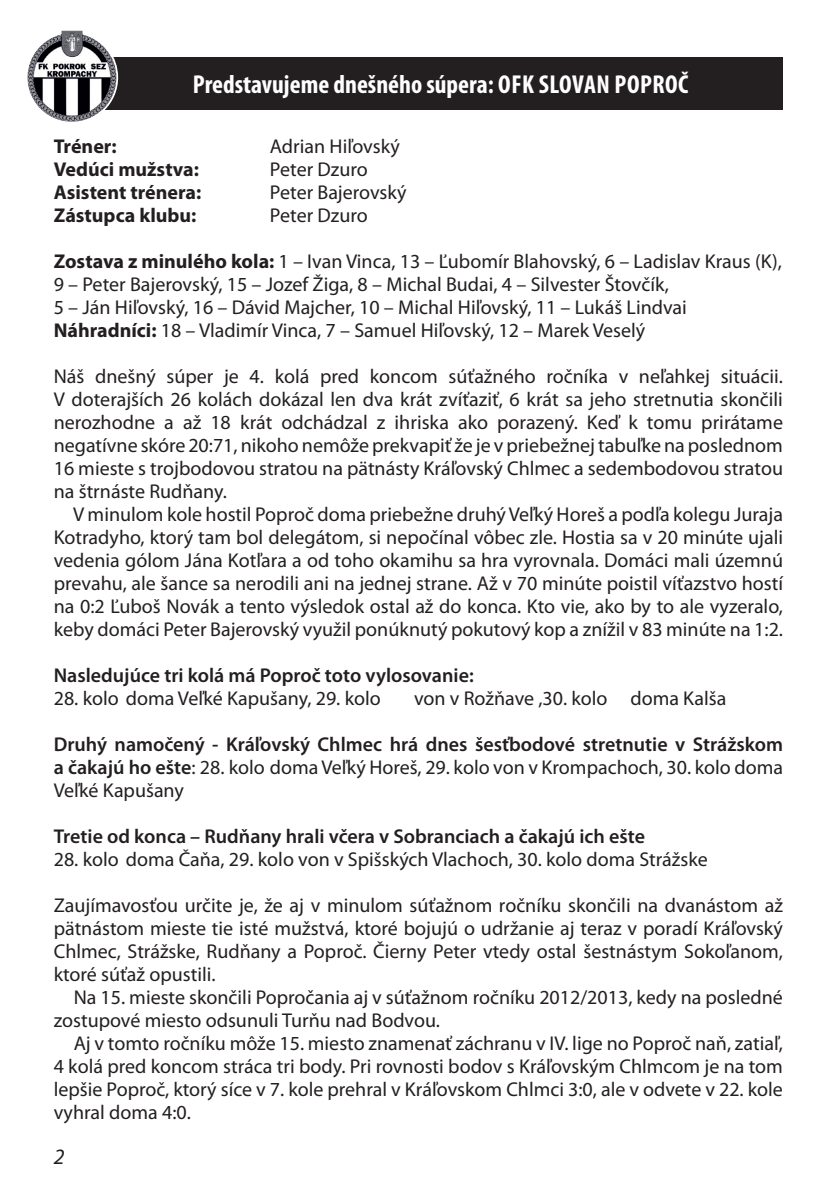
<style>
.page{position:relative;width:840px;height:1191px;background:#fff}
.page>*{position:absolute;margin:0;border:0;box-sizing:border-box;transform-origin:0 0}
.t1{font:700 condensed 26px "Myriad Pro";color:#fff}
.t2{font:italic 22px "Myriad Pro";color:#231f20}
.t3{font:20px/23px "Myriad Pro";color:#231f20;text-align:justify}
.t4{font:600 20px/23px "Myriad Pro";color:#231f20;text-align:justify}
.t5{font:700 20px "Myriad Pro";color:#231f20}
.s1{font-weight:700}
.s2{font-weight:400}
</style>
<div class="page">
<div style="left:98px;top:57px;width:684px;height:53px;background:#231f20"></div>
<svg style="left:27px;top:30px;width:91px;height:92px"></svg>
<h1 class="t1" style="left:193px;top:68px;width:497px">Predstavujeme dnešného súpera: OFK SLOVAN POPROČ</h1>
<p class="t5" style="left:54px;top:133px;width:64px">Tréner:</p>
<p class="t3" style="left:270px;top:134px;width:131px">Adrian Hiľovský</p>
<p class="t5" style="left:54px;top:156px;width:147px">Vedúci mužstva:</p>
<p class="t3" style="left:270px;top:157px;width:99px">Peter Dzuro</p>
<p class="t5" style="left:54px;top:179px;width:149px">Asistent trénera:</p>
<p class="t3" style="left:270px;top:180px;width:138px">Peter Bajerovský</p>
<p class="t5" style="left:54px;top:202px;width:144px">Zástupca klubu:</p>
<p class="t3" style="left:270px;top:203px;width:99px">Peter Dzuro</p>
<p class="t3" style="left:54px;top:249px;width:729px;text-align:left"><span class="s1">Zostava z minulého kola:</span> 1 – Ivan Vinca, 13 – Ľubomír Blahovský, 6 – Ladislav Kraus (K), 9 – Peter Bajerovský, 15 – Jozef Žiga, 8 – Michal Budai, 4 – Silvester Štovčík,<br>5 – Ján Hiľovský, 16 – Dávid Majcher, 10 – Michal Hiľovský, 11 – Lukáš Lindvai <span class="s1">Náhradníci:</span> 18 – Vladimír Vinca, 7 – Samuel Hiľovský, 12 – Marek Veselý</p>
<p class="t3" style="left:54px;top:364px;width:730px">Náš dnešný súper je 4. kolá pred koncom súťažného ročníka v neľahkej situácii.<br>V doterajších 26 kolách dokázal len dva krát zvíťaziť, 6 krát sa jeho stretnutia skončili nerozhodne a až 18 krát odchádzal z ihriska ako porazený. Keď k tomu prirátame negatívne skóre 20:71, nikoho nemôže prekvapiť že je v priebežnej tabuľke na poslednom 16 mieste s trojbodovou stratou na pätnásty Kráľovský Chlmec a sedembodovou stratou na štrnáste Rudňany.</p>
<p class="t3" style="left:54px;top:502px;width:730px;text-indent:19px">V minulom kole hostil Poproč doma priebežne druhý Veľký Horeš a podľa kolegu Juraja Kotradyho, ktorý tam bol delegátom, si nepočínal vôbec zle. Hostia sa v 20 minúte ujali vedenia gólom Jána Kotľara a od toho okamihu sa hra vyrovnala. Domáci mali územnú prevahu, ale šance sa nerodili ani na jednej strane. Až v 70 minúte poistil víťazstvo hostí na 0:2 Ľuboš Novák a tento výsledok ostal až do konca. Kto vie, ako by to ale vyzeralo, keby domáci Peter Bajerovský využil ponúknutý pokutový kop a znížil v 83 minúte na 1:2.</p>
<p class="t4" style="left:54px;top:663px;width:421px">Nasledujúce tri kolá má Poproč toto vylosovanie:</p>
<p class="t3" style="left:54px;top:686px;width:328px">28. kolo doma Veľké Kapušany, 29. kolo</p>
<p class="t3" style="left:414px;top:686px;width:313px">von v Rožňave ,30. kolo doma Kalša</p>
<p class="t4" style="left:54px;top:732px;width:730px">Druhý namočený - Kráľovský Chlmec hrá dnes šesťbodové stretnutie v Strážskom a čakajú ho ešte<span class="s2">: 28. kolo doma Veľký Horeš, 29. kolo von v Krompachoch, 30. kolo doma Veľké Kapušany</span></p>
<p class="t4" style="left:54px;top:824px;width:592px">Tretie od konca – Rudňany hrali včera v Sobranciach a čakajú ich ešte</p>
<p class="t3" style="left:54px;top:847px;width:655px">28. kolo doma Čaňa, 29. kolo von v Spišských Vlachoch, 30. kolo doma Strážske</p>
<p class="t3" style="left:54px;top:893px;width:730px">Zaujímavosťou určite je, že aj v minulom súťažnom ročníku skončili na dvanástom až pätnástom mieste tie isté mužstvá, ktoré bojujú o udržanie aj teraz v poradí Kráľovský Chlmec, Strážske, Rudňany a Poproč. Čierny Peter vtedy ostal šestnástym Sokoľanom, ktoré súťaž opustili.</p>
<p class="t3" style="left:54px;top:985px;width:730px;text-indent:20px">Na 15. mieste skončili Popročania aj v súťažnom ročníku 2012/2013, kedy na posledné zostupové miesto odsunuli Turňu nad Bodvou.</p>
<p class="t3" style="left:54px;top:1031px;width:730px;text-indent:20px">Aj v tomto ročníku môže 15. miesto znamenať záchranu v IV. lige no Poproč naň, zatiaľ, 4 kolá pred koncom stráca tri body. Pri rovnosti bodov s Kráľovským Chlmcom je na tom lepšie Poproč, ktorý síce v 7. kole prehral v Kráľovskom Chlmci 3:0, ale v odvete v 22. kole vyhral doma 4:0.</p>
<p class="t2" style="left:54px;top:1142px;width:12px">2</p>
</div>
